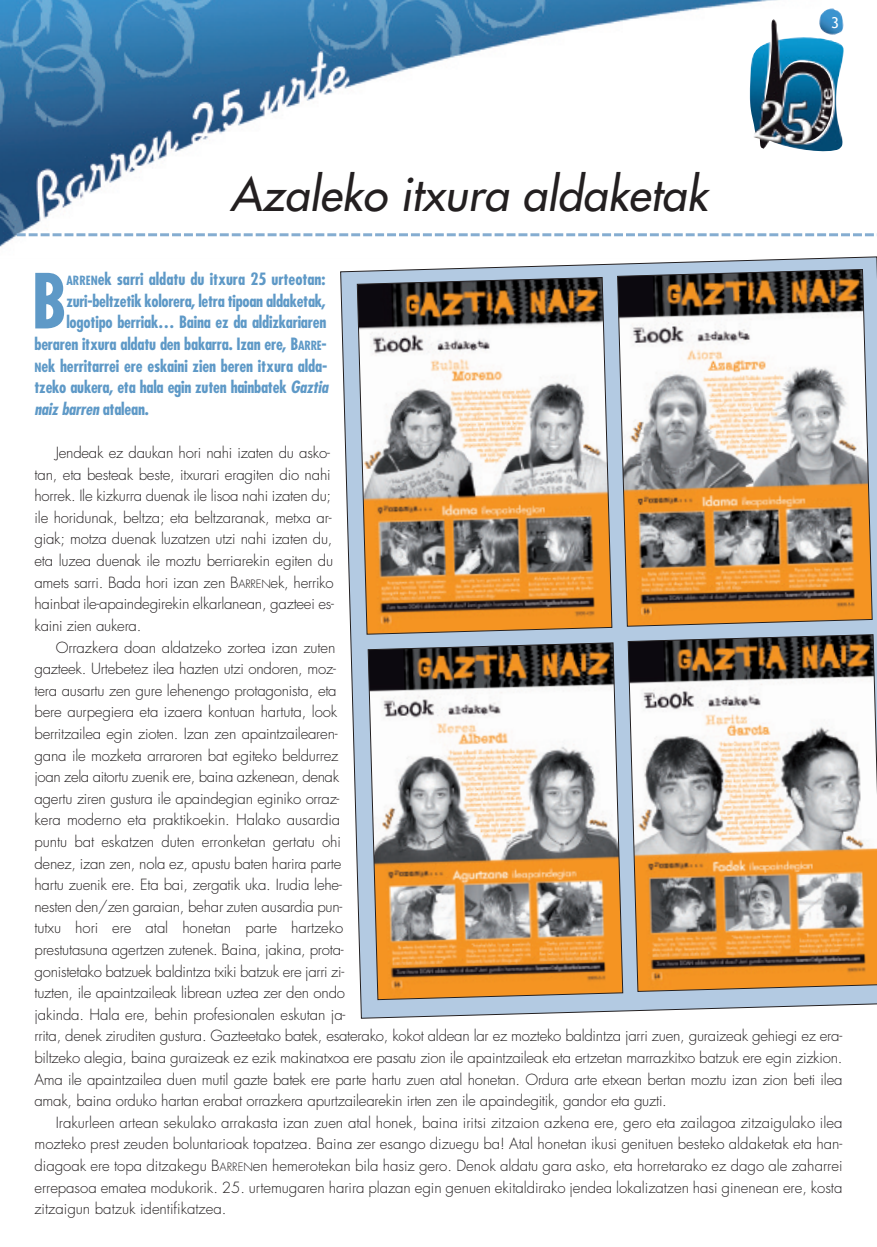
<style>
.page{position:relative;width:877px;height:1247px;background:#fff}
.page>*{position:absolute;margin:0;border:0;box-sizing:border-box;transform-origin:0 0}
.t1{font:700 condensed 73.8px "Futura";color:#5e99c7}
.t2{font:italic 45px "Futura";letter-spacing:.005em;color:#231f20}
.t3{font:700 condensed 16.5px "Futura";letter-spacing:-.015em;color:#5e99c7}
.t4{font:italic 700 condensed 16.5px "Futura";letter-spacing:-.015em;color:#5e99c7}
.t5{font:300 15px/21.6px "Futura";letter-spacing:-.015em;color:#231f20}
.t6{font:15px "Trebuchet MS";color:#fff}
.s1{font-size:12.3px}
.s2{font-style:italic}
.s3{font-style:normal}
.s4{font-size:11.25px}
</style>
<div class="page">
<img style="left:0;top:0;width:874px;height:247px">
<img style="left:750px;top:19px;width:93px;height:132px">
<img style="left:819px;top:8px;width:24px;height:27px">
<svg style="left:17px;top:233px;width:860px;height:3px"></svg>
<svg style="left:340px;top:256px;width:537px;height:763px"></svg>
<svg style="left:367px;top:642px;width:256px;height:358px"></svg>
<svg style="left:627px;top:634px;width:250px;height:358px"></svg>
<svg style="left:356px;top:277px;width:257px;height:358px"></svg>
<svg style="left:617px;top:269px;width:256px;height:358px"></svg>
<h2 class="t2" style="left:230px;top:172px;width:479px">Azaleko itxura aldaketak</h2>
<p class="t6" style="left:831px;top:13px;width:9px">3</p>
<h1 class="t1" style="left:31px;top:269px;width:37px">B</h1>
<p class="t3" style="left:67px;top:272px;width:260px"><span class="s1">ARREN</span>ek sarri aldatu du itxura 25 urteotan:</p>
<p class="t3" style="left:66px;top:293px;width:261px">zuri-beltzetik kolorera, letra tipoan aldaketak,</p>
<p class="t3" style="left:66px;top:315px;width:262px">logotipo berriak… Baina ez da aldizkariaren</p>
<p class="t3" style="left:34px;top:337px;width:294px">beraren itxura aldatu den bakarra. Izan ere, B<span class="s1">ARRE</span>-</p>
<p class="t3" style="left:34px;top:358px;width:294px"><span class="s1">N</span>ek herritarrei ere eskaini zien beren itxura alda-</p>
<p class="t3" style="left:35px;top:380px;width:295px">tzeko aukera, eta hala egin zuten hainbatek <span class="s2">Gaztia</span></p>
<p class="t4" style="left:35px;top:401px;width:116px">naiz barren <span class="s3">atalean.</span></p>
<p class="t5" style="left:34px;top:443px;width:301px;text-indent:21px">Jendeak ez daukan hori nahi izaten du asko&shy;tan, eta besteak beste, itxurari eragiten dio nahi horrek. Ile kizkurra duenak ile lisoa nahi izaten du; ile horidunak, beltza; eta beltzaranak, metxa ar&shy;giak; motza duenak luzatzen utzi nahi izaten du, eta luzea duenak ile moztu berriarekin egiten du amets sarri. Bada hori izan zen B<span class="s4">ARREN</span>ek, herriko hainbat ile-apaindegirekin elkarlanean, gazteei es&shy;kaini zien aukera.</p>
<p class="t5" style="left:34px;top:637px;width:809px;text-indent:21px">Orrazkera doan aldatzeko zortea izan zuten<br>gazteek. Urtebetez ilea hazten utzi ondoren, moz-<br>tera ausartu zen gure lehenengo protagonista, eta<br>bere aurpegiera eta izaera kontuan hartuta, look<br>berritzailea egin zioten. Izan zen apaintzailearen-<br>gana ile mozketa arraroren bat egiteko beldurrez<br>joan zela aitortu zuenik ere, baina azkenean, denak<br>agertu ziren gustura ile apaindegian eginiko orraz-<br>kera moderno eta praktikoekin. Halako ausardia<br>puntu bat eskatzen duten erronketan gertatu ohi<br>denez, izan zen, nola ez, apustu baten harira parte<br>hartu zuenik ere. Eta bai, zergatik uka. Irudia lehe-<br>nesten den/zen garaian, behar zuten ausardia pun-<br>tutxu hori ere atal honetan parte hartzeko<br>prestutasuna agertzen zutenek. Baina, jakina, prota-<br>gonistetako batzuek baldintza txiki batzuk ere jarri zi-<br>tuzten, ile apaintzaileak librean uztea zer den ondo<br>jakinda. Hala ere, behin profesionalen eskutan ja-<br>rrita, denek ziruditen gustura. Gazteetako batek, esaterako, kokot aldean lar ez mozteko baldintza jarri zuen, guraizeak gehiegi ez era&shy;biltzeko alegia, baina guraizeak ez ezik makinatxoa ere pasatu zion ile apaintzaileak eta ertzetan marrazkitxo batzuk ere egin zizkion.<br>Ama ile apaintzailea duen mutil gazte batek ere parte hartu zuen atal honetan. Ordura arte etxean bertan moztu izan zion beti ilea amak, baina orduko hartan erabat orrazkera apurtzailearekin irten zen ile apaindegitik, gandor eta guzti.</p>
<p class="t5" style="left:34px;top:1113px;width:809px;text-align:justify;text-indent:21px">Irakurleen artean sekulako arrakasta izan zuen atal honek, baina iritsi zitzaion azkena ere, gero eta zailagoa zitzaigulako ilea mozteko prest zeuden boluntarioak topatzea. Baina zer esango dizuegu ba! Atal honetan ikusi genituen besteko aldaketak eta han&shy;diagoak ere topa ditzakegu B<span class="s4">ARREN</span>en hemerotekan bila hasiz gero. Denok aldatu gara asko, eta horretarako ez dago ale zaharrei errepasoa ematea modukorik. 25. urtemugaren harira plazan egin genuen ekitaldirako jendea lokalizatzen hasi ginenean ere, kosta zitzaigun batzuk identifikatzea.</p>
</div>
